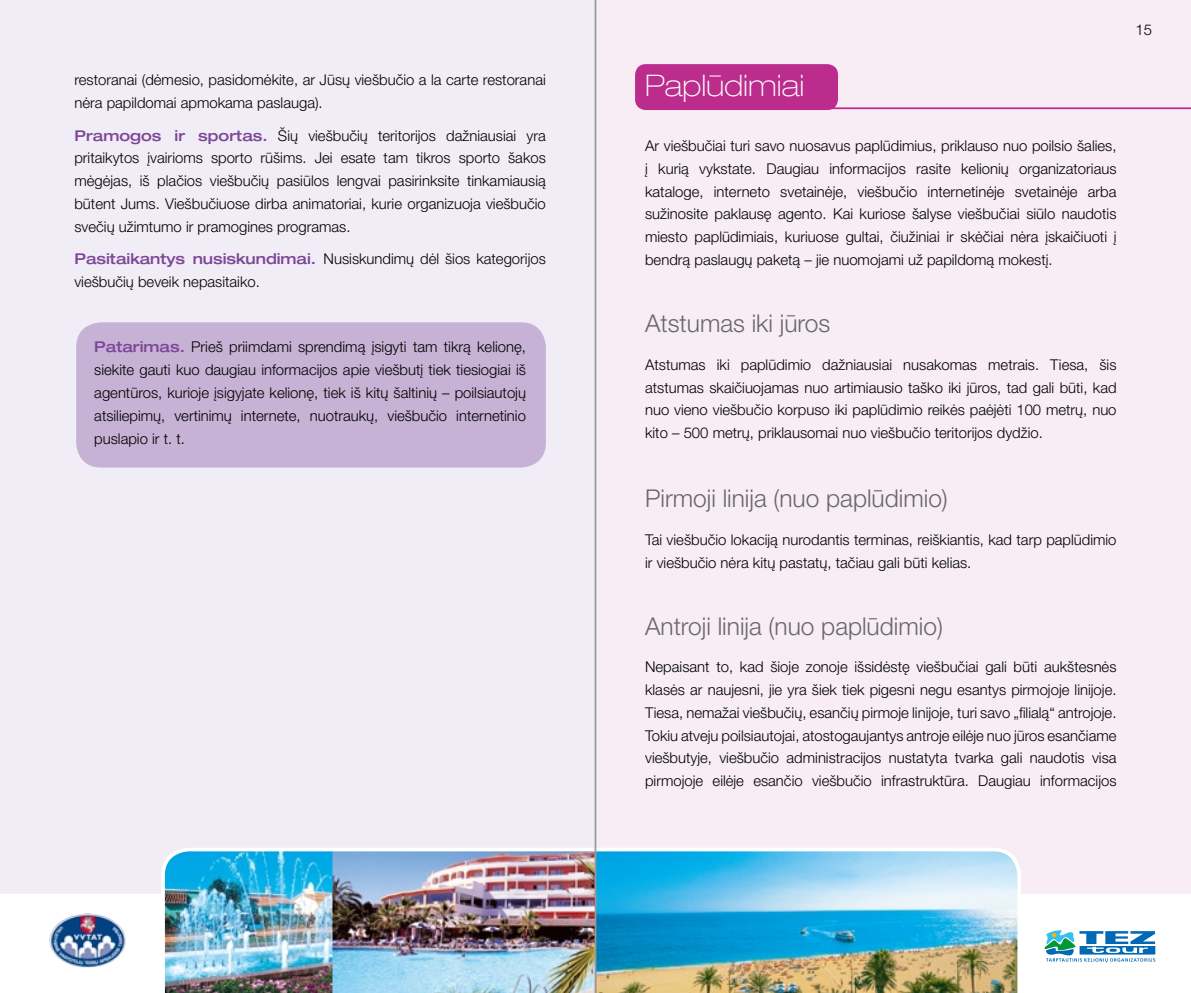
<style>
.page{position:relative;width:1191px;height:993px;background:#fff}
.page>*{position:absolute;margin:0;border:0;box-sizing:border-box;transform-origin:0 0}
.t1{font:100 expanded 29.75px "Helvetica Neue LT Pro";color:#fff}
.t2{font:300 24.5px "Helvetica Neue LT Pro";color:#68676c}
.t3{font:300 14.88px/22.8px "Helvetica Neue LT Pro";color:#000;text-align:justify}
.s1{font-weight:500;font-stretch:expanded;color:#7d4798}
</style>
<div class="page">
<div style="left:0;top:0;width:595px;height:992px;background:#f1edf6"></div>
<div style="left:595px;top:0;width:596px;height:992px;background:#f8edf5"></div>
<div style="left:636px;top:65px;width:201px;height:44px;background:#bc2c8d;border-radius:10px"></div>
<div style="left:635px;top:64px;width:203px;height:46px;border:2px solid #bc2c8d;border-radius:10px"></div>
<hr style="left:668px;top:107px;width:523px;height:2px;background:#bc2c8d">
<div style="left:0;top:893px;width:595px;height:99px;background:#fff"></div>
<img style="left:49px;top:913px;width:77px;height:55px">
<div style="left:595px;top:893px;width:596px;height:99px;background:#fff"></div>
<svg style="left:1044px;top:930px;width:112px;height:33px"></svg>
<div style="left:76px;top:322px;width:470px;height:145px;background:#c6b2d5;border-radius:25px"></div>
<img style="left:161px;top:847px;width:860px;height:145px">
<hr style="left:594px;top:0;width:1px;height:992px;background:#999">
<hr style="left:595px;top:0;width:1px;height:992px;background:#999">
<p class="t3" style="left:74px;top:68px;width:473px">restoranai (dėmesio, pasidomėkite, ar Jūsų viešbučio a la carte restoranai nėra papildomai apmokama paslauga).</p>
<p class="t3" style="left:74px;top:123px;width:473px"><span class="s1">Pramogos ir sportas.</span> Šių viešbučių teritorijos dažniausiai yra pritaikytos įvairioms sporto rūšims. Jei esate tam tikros sporto šakos mėgėjas, iš plačios viešbučių pasiūlos lengvai pasirinksite tinkamiausią būtent Jums. Viešbučiuose dirba animatoriai, kurie organizuoja viešbučio svečių užimtumo ir pramogines programas.</p>
<p class="t3" style="left:74px;top:247px;width:473px"><span class="s1">Pasitaikantys nusiskundimai.</span> Nusiskundimų dėl šios kategorijos viešbučių beveik nepasitaiko.</p>
<p class="t3" style="left:94px;top:335px;width:433px"><span class="s1">Patarimas.</span> Prieš priimdami sprendimą įsigyti tam tikrą kelionę, siekite gauti kuo daugiau informacijos apie viešbutį tiek tiesiogiai iš agentūros, kurioje įsigyjate kelionę, tiek iš kitų šaltinių – poilsiautojų atsiliepimų, vertinimų internete, nuotraukų, viešbučio internetinio puslapio ir t. t.</p>
<h1 class="t1" style="left:645px;top:67px;width:161px">Paplūdimiai</h1>
<p class="t3" style="left:645px;top:134px;width:473px">Ar viešbučiai turi savo nuosavus paplūdimius, priklauso nuo poilsio šalies, į kurią vykstate. Daugiau informacijos rasite kelionių organizatoriaus kataloge, interneto svetainėje, viešbučio internetinėje svetainėje arba sužinosite paklausę agento. Kai kuriose šalyse viešbučiai siūlo naudotis miesto paplūdimiais, kuriuose gultai, čiužiniai ir skėčiai nėra įskaičiuoti į bendrą paslaugų paketą – jie nuomojami už papildomą mokestį.</p>
<h2 class="t2" style="left:645px;top:308px;width:187px">Atstumas iki jūros</h2>
<p class="t3" style="left:645px;top:353px;width:473px">Atstumas iki paplūdimio dažniausiai nusakomas metrais. Tiesa, šis atstumas skaičiuojamas nuo artimiausio taško iki jūros, tad gali būti, kad nuo vieno viešbučio korpuso iki paplūdimio reikės paėjėti 100 metrų, nuo kito – 500 metrų, priklausomai nuo viešbučio teritorijos dydžio.</p>
<h2 class="t2" style="left:645px;top:483px;width:304px">Pirmoji linija (nuo paplūdimio)</h2>
<p class="t3" style="left:645px;top:527px;width:473px">Tai viešbučio lokaciją nurodantis terminas, reiškiantis, kad tarp paplūdimio ir viešbučio nėra kitų pastatų, tačiau gali būti kelias.</p>
<h2 class="t2" style="left:645px;top:610px;width:299px">Antroji linija (nuo paplūdimio)</h2>
<p class="t3" style="left:645px;top:655px;width:473px">Nepaisant to, kad šioje zonoje išsidėstę viešbučiai gali būti aukštesnės klasės ar naujesni, jie yra šiek tiek pigesni negu esantys pirmojoje linijoje.<br>Tiesa, nemažai viešbučių, esančių pirmoje linijoje, turi savo „filialą“ antrojoje.<br>Tokiu atveju poilsiautojai, atostogaujantys antroje eilėje nuo jūros esančiame viešbutyje, viešbučio administracijos nustatyta tvarka gali naudotis visa pirmojoje eilėje esančio viešbučio infrastruktūra. Daugiau informacijos</p>
<p class="t3" style="left:1135px;top:17px;width:18px">15</p>
</div>
